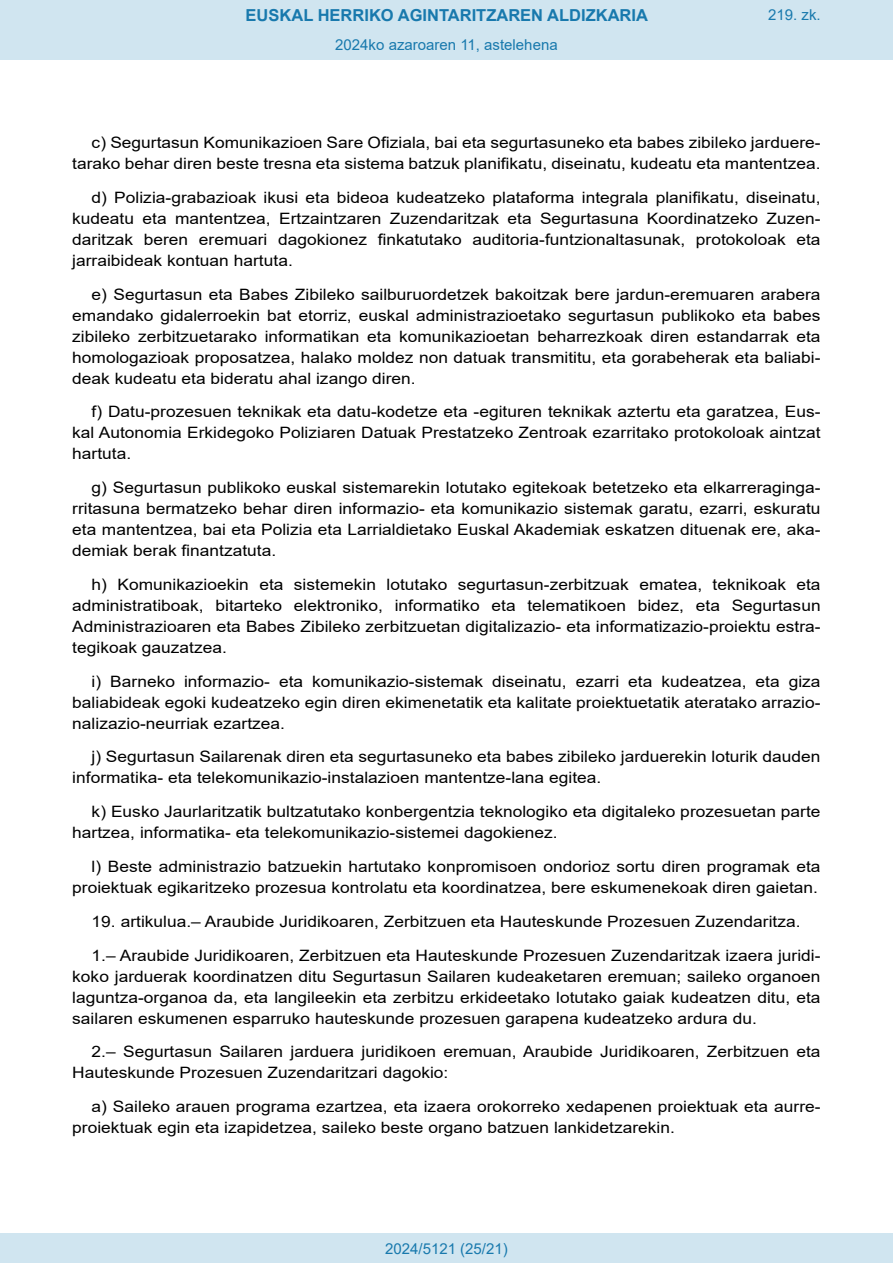
<style>
.page{position:relative;width:893px;height:1263px;background:#fff}
.page>*{position:absolute;margin:0;border:0;box-sizing:border-box;transform-origin:0 0}
.t1{font:700 16.5px "Arial";color:#1879ad}
.BOPVDetalle{font:15.6px/21px "Arial";color:#000;text-align:justify;scale:1.11 1}
.Paginacion_Centro{font:15px "Arial";color:#1879ad}
</style>
<div class="page">
<div style="left:0;top:0;width:893px;height:60px;background:#d0e5f0"></div>
<div style="left:0;top:1233px;width:893px;height:30px;background:#d0e5f0"></div>
<p class="t1" style="left:246px;top:3px;width:404px">EUSKAL HERRIKO AGINTARITZAREN ALDIZKARIA</p>
<p class="Paginacion_Centro" style="left:335px;top:35px;width:224px">2024ko azaroaren 11, astelehena</p>
<p class="Paginacion_Centro" style="left:768px;top:5px;width:54px">219. zk.</p>
<p class="BOPVDetalle" style="left:72px;top:132px;width:676px;text-align:right">c) Segurtasun Komunikazioen Sare Ofiziala, bai eta segurtasuneko eta babes zibileko jarduere&shy;tarako behar diren beste tresna eta sistema batzuk planifikatu, diseinatu, kudeatu eta mantentzea.</p>
<p class="BOPVDetalle" style="left:72px;top:187px;width:676px;text-indent:19px">d) Polizia-grabazioak ikusi eta bideoa kudeatzeko plataforma integrala planifikatu, diseinatu, kudeatu eta mantentzea, Ertzaintzaren Zuzendaritzak eta Segurtasuna Koordinatzeko Zuzen&shy;daritzak beren eremuari dagokionez finkatutako auditoria-funtzionaltasunak, protokoloak eta jarraibideak kontuan hartuta.</p>
<p class="BOPVDetalle" style="left:72px;top:284px;width:676px;text-indent:19px">e) Segurtasun eta Babes Zibileko sailburuordetzek bakoitzak bere jardun-eremuaren arabera emandako gidalerroekin bat etorriz, euskal administrazioetako segurtasun publikoko eta babes zibileko zerbitzuetarako informatikan eta komunikazioetan beharrezkoak diren estandarrak eta homologazioak proposatzea, halako moldez non datuak transmititu, eta gorabeherak eta baliabi&shy;deak kudeatu eta bideratu ahal izango diren.</p>
<p class="BOPVDetalle" style="left:72px;top:401px;width:676px;text-indent:19px">f) Datu-prozesuen teknikak eta datu-kodetze eta -egituren teknikak aztertu eta garatzea, Eus&shy;kal Autonomia Erkidegoko Poliziaren Datuak Prestatzeko Zentroak ezarritako protokoloak aintzat hartuta.</p>
<p class="BOPVDetalle" style="left:72px;top:477px;width:676px;text-indent:19px">g) Segurtasun publikoko euskal sistemarekin lotutako egitekoak betetzeko eta elkarreraginga&shy;rritasuna bermatzeko behar diren informazio- eta komunikazio sistemak garatu, ezarri, eskuratu eta mantentzea, bai eta Polizia eta Larrialdietako Euskal Akademiak eskatzen dituenak ere, aka&shy;demiak berak finantzatuta.</p>
<p class="BOPVDetalle" style="left:72px;top:574px;width:676px;text-indent:19px">h) Komunikazioekin eta sistemekin lotutako segurtasun-zerbitzuak ematea, teknikoak eta administratiboak, bitarteko elektroniko, informatiko eta telematikoen bidez, eta Segurtasun Administrazioaren eta Babes Zibileko zerbitzuetan digitalizazio- eta informatizazio-proiektu estra&shy;tegikoak gauzatzea.</p>
<p class="BOPVDetalle" style="left:72px;top:671px;width:676px;text-indent:19px">i) Barneko informazio- eta komunikazio-sistemak diseinatu, ezarri eta kudeatzea, eta giza baliabideak egoki kudeatzeko egin diren ekimenetatik eta kalitate proiektuetatik ateratako arrazio&shy;nalizazio-neurriak ezartzea.</p>
<p class="BOPVDetalle" style="left:72px;top:746px;width:676px;text-indent:19px">j) Segurtasun Sailarenak diren eta segurtasuneko eta babes zibileko jarduerekin loturik dauden informatika- eta telekomunikazio-instalazioen mantentze-lana egitea.</p>
<p class="BOPVDetalle" style="left:72px;top:801px;width:676px;text-indent:19px">k) Eusko Jaurlaritzatik bultzatutako konbergentzia teknologiko eta digitaleko prozesuetan parte hartzea, informatika- eta telekomunikazio-sistemei dagokienez.</p>
<p class="BOPVDetalle" style="left:72px;top:856px;width:676px;text-align:right">l) Beste administrazio batzuekin hartutako konpromisoen ondorioz sortu diren programak eta proiektuak egikaritzeko prozesua kontrolatu eta koordinatzea, bere eskumenekoak diren gaietan.</p>
<p class="BOPVDetalle" style="left:92px;top:911px;width:640px">19. artikulua.– Araubide Juridikoaren, Zerbitzuen eta Hauteskunde Prozesuen Zuzendaritza.</p>
<p class="BOPVDetalle" style="left:72px;top:944px;width:676px;text-indent:19px">1.– Araubide Juridikoaren, Zerbitzuen eta Hauteskunde Prozesuen Zuzendaritzak izaera juridi&shy;koko jarduerak koordinatzen ditu Segurtasun Sailaren kudeaketaren eremuan; saileko organoen laguntza-organoa da, eta langileekin eta zerbitzu erkideetako lotutako gaiak kudeatzen ditu, eta sailaren eskumenen esparruko hauteskunde prozesuen garapena kudeatzeko ardura du.</p>
<p class="BOPVDetalle" style="left:72px;top:1041px;width:676px;text-indent:19px">2.– Segurtasun Sailaren jarduera juridikoen eremuan, Araubide Juridikoaren, Zerbitzuen eta<br>Hauteskunde Prozesuen Zuzendaritzari dagokio:</p>
<p class="BOPVDetalle" style="left:72px;top:1096px;width:676px;text-indent:19px">a) Saileko arauen programa ezartzea, eta izaera orokorreko xedapenen proiektuak eta aurre&shy;proiektuak egin eta izapidetzea, saileko beste organo batzuen lankidetzarekin.</p>
<p class="Paginacion_Centro" style="left:385px;top:1238px;width:124px">2024/5121 (25/21)</p>
</div>
